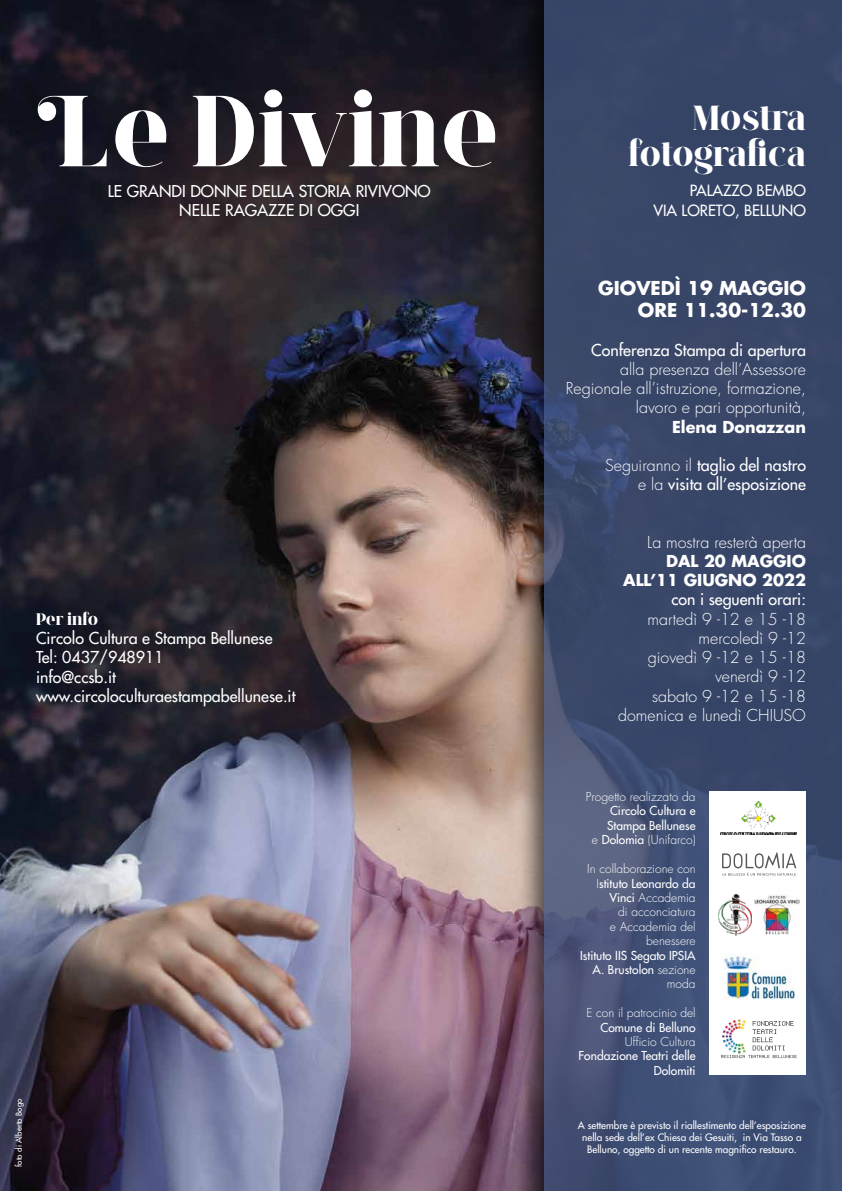
<style>
.page{position:relative;width:842px;height:1191px;background:#fff}
.page>*{position:absolute;margin:0;border:0;box-sizing:border-box;transform-origin:0 0}
.t1{font:108.7px "Hastafi PERSONALUSEONLY";color:#fff}
.t2{font:37.5px/35.4px "Hastafi PERSONALUSEONLY";color:#fff;text-align:right}
.t3{font:700 18.6px/22.3px "Futura Std";color:#fff;text-align:right}
.t4{font:18px "Hastafi PERSONALUSEONLY";color:#fff}
.t5{font:300 16px/19.2px "Futura Std";color:#fff;text-align:right}
.t6{font:500 16px/19.2px "Futura Std";color:#fff}
.t7{font:700 16px/19.2px "Futura Std";color:#fff;text-align:right}
.t8{font:500 15.9px/19.1px "Futura Std";color:#fff;text-align:center}
.t9{font:500 15.1px/20.1px "Futura Std";color:#fff;text-align:right}
.t10{font:300 12px/14.4px "Futura Std";color:#fff;text-align:right}
.t11{font:500 12px/14.4px "Futura Std";color:#fff;text-align:right}
.t12{font:500 10px/12px "Futura Std";color:#fff;text-align:center}
.t13{font:500 8px "Futura Std";color:#fff}
.s1{font-family:"Hastafi Swash PERSONALUSEONLY"}
.s2{font-weight:300}
.s3{font-weight:500}
</style>
<div class="page">
<img style="left:0;top:0;width:516px;height:1191px">
<div style="left:516px;top:0;width:326px;height:1191px;background:#000;opacity:.75"></div>
<svg style="left:544px;top:0;width:298px;height:1191px;background:#3c4a6c"></svg>
<div style="left:710px;top:791px;width:96px;height:283px;background:#fff"></div>
<svg style="left:722px;top:852px;width:74px;height:23px"></svg>
<img style="left:721px;top:801px;width:76px;height:33px">
<img style="left:733px;top:1019px;width:13px;height:2px">
<svg style="left:721px;top:1021px;width:76px;height:37px"></svg>
<img style="left:718px;top:894px;width:33px;height:41px">
<img style="left:754px;top:894px;width:45px;height:40px">
<img style="left:723px;top:956px;width:72px;height:43px">
<h1 class="t1" style="left:39px;top:52px;width:462px"><span class="s1">L</span>e Divine</h1>
<p class="t8" style="left:108px;top:181px;width:324px">LE GRANDI DONNE DELLA STORIA RIVIVONO<br>NELLE RAGAZZE DI OGGI</p>
<p class="t4" style="left:36px;top:606px;width:64px">Per info</p>
<p class="t6" style="left:36px;top:628px;width:261px">Circolo Cultura e Stampa Bellunese<br>Tel: 0437/948911<br>info@ccsb.it www.circoloculturaestampabellunese.it</p>
<p class="t13" style="left:14px;top:1167px;width:70px;rotate:-90deg">foto di Alberto Bogo</p>
<h2 class="t2" style="left:628px;top:97px;width:179px">Mostra fotografica</h2>
<p class="t9" style="left:653px;top:180px;width:154px">PALAZZO BEMBO<br>VIA LORETO, BELLUNO</p>
<p class="t3" style="left:598px;top:277px;width:209px">GIOVEDÌ 19 MAGGIO<br>ORE 11.30-12.30</p>
<p class="t6" style="left:591px;top:340px;width:216px">Conferenza Stampa di apertura</p>
<p class="t5" style="left:566px;top:360px;width:242px">alla presenza dell’Assessore<br>Regionale all’istruzione, formazione, lavoro e pari opportunità,</p>
<p class="t7" style="left:672px;top:417px;width:135px">Elena Donazzan</p>
<p class="t6" style="left:605px;top:455px;width:202px;text-align:right"><span class="s2">Seguiranno il</span> taglio del nastro <span class="s2">e la</span> visita all’esposizione</p>
<p class="t5" style="left:647px;top:533px;width:160px">La mostra resterà aperta</p>
<p class="t7" style="left:623px;top:551px;width:184px">DAL 20 MAGGIO<br>ALL’11 GIUGNO 2022</p>
<p class="t6" style="left:671px;top:590px;width:136px">con i seguenti orari:</p>
<p class="t5" style="left:618px;top:609px;width:189px">martedì 9 -12 e 15 -18 mercoledì 9 -12<br>giovedì 9 -12 e 15 -18 venerdì 9 -12<br>sabato 9 -12 e 15 -18 domenica e lunedì CHIUSO</p>
<p class="t10" style="left:586px;top:790px;width:111px">Progetto realizzato da</p>
<p class="t11" style="left:592px;top:804px;width:105px">Circolo Cultura e<br>Stampa Bellunese<br><span class="s2">e</span> Dolomia <span class="s2">(Unifarco)</span></p>
<p class="t10" style="left:587px;top:862px;width:110px">In collaborazione con<br>I<span class="s3">stituto Leonardo da<br>Vinci</span> Accademia<br>di acconciatura<br>e Accademia del benessere</p>
<p class="t11" style="left:580px;top:948px;width:117px">Istituto IIS Segato IPSIA<br>A. Brustolon <span class="s2">sezione moda</span></p>
<p class="t10" style="left:586px;top:1006px;width:111px">E con il patrocinio del</p>
<p class="t11" style="left:600px;top:1020px;width:97px">Comune di Belluno</p>
<p class="t10" style="left:625px;top:1034px;width:72px">Ufficio Cultura</p>
<p class="t11" style="left:579px;top:1048px;width:118px">Fondazione Teatri delle<br>Dolomiti</p>
<p class="t12" style="left:578px;top:1119px;width:230px">A settembre è previsto il riallestimento dell’esposizione nella sede dell’ex Chiesa dei Gesuiti, in Via Tasso a<br>Belluno, oggetto di un recente magnifico restauro.</p>
</div>
